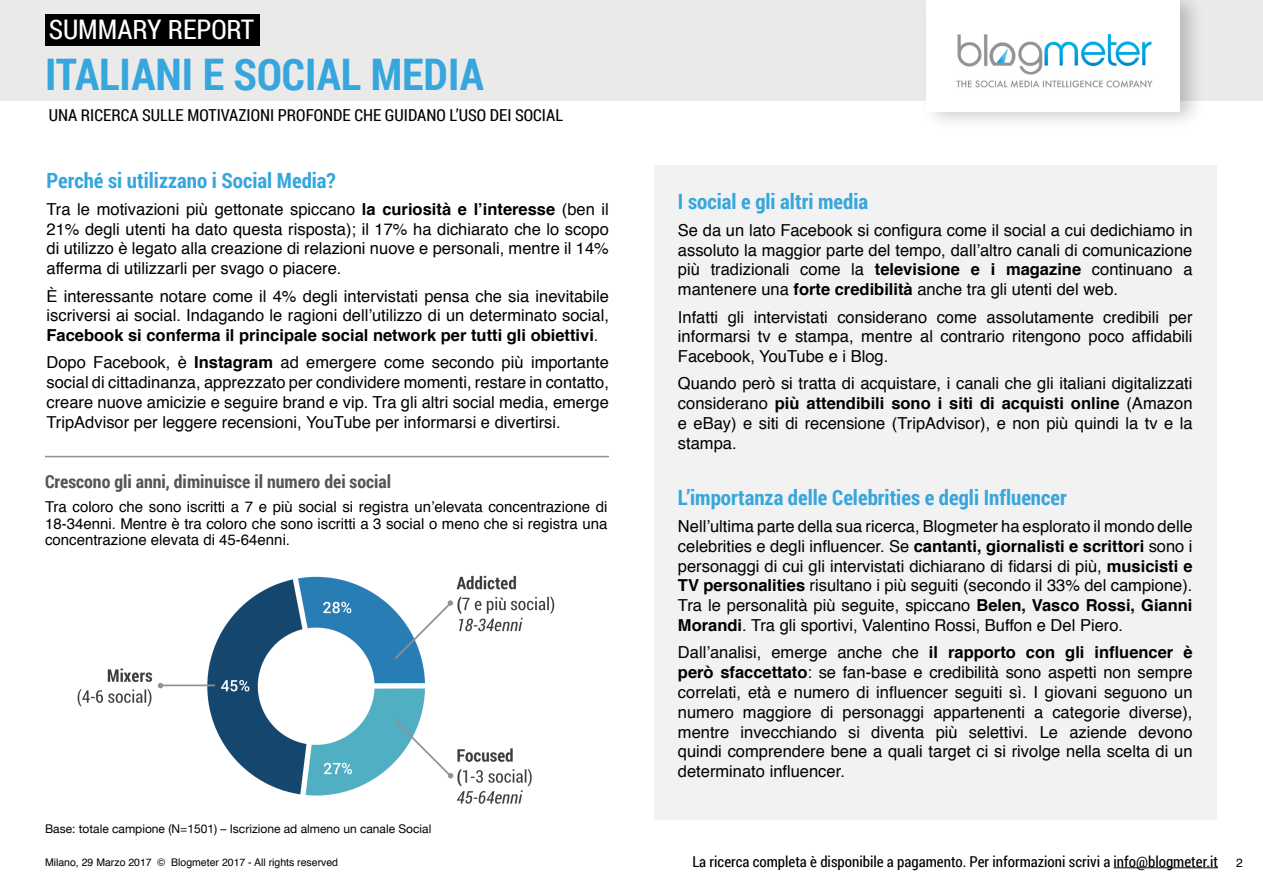
<style>
.page{position:relative;width:1263px;height:893px;background:#fff}
.page>*{position:absolute;margin:0;border:0;box-sizing:border-box;transform-origin:0 0}
.t1{font:700 43.5px "Roboto Condensed";color:#36a6dd}
.t2{font:27px "Roboto Condensed";color:#fff}
.t3{font:700 21px "Roboto Condensed";color:#36a6dd}
.t4{font:700 18px "Roboto Condensed";color:#555}
.t5{font:16.5px/19.8px "Helvetica";color:#000;text-align:justify}
.t6{font:16.5px "Roboto Condensed";color:#000}
.t7{font:15px/16.5px "Helvetica";color:#000;text-align:justify}
.t8{font:15px "Roboto Condensed";color:#000}
.t9{font:12px "Helvetica Neue";color:#000}
.t10{font:12px "Helvetica";color:#000}
.t11{font:10.5px "Helvetica";color:#000}
.s1{font-weight:700}
</style>
<div class="page">
<div style="left:0;top:1px;width:1262px;height:100px;background:#eaeaea"></div>
<div style="left:919px;top:0;width:286px;height:132px;background:#000;opacity:.22"></div>
<div style="left:926px;top:1px;width:253px;height:111px;background:#fff"></div>
<img style="left:956px;top:34px;width:197px;height:54px">
<hr style="left:1113px;top:867px;width:105px;height:1px;background:#000">
<div style="left:45px;top:15px;width:214px;height:31px;background:#000"></div>
<div style="left:654px;top:166px;width:562px;height:654px;background:#f2f2f2"></div>
<img style="left:77px;top:575px;width:478px;height:229px">
<hr style="left:45px;top:456px;width:564px;height:1px;background:#929292">
<h2 class="t2" style="left:49px;top:11px;width:207px">SUMMARY REPORT</h2>
<h1 class="t1" style="left:45px;top:44px;width:440px">ITALIANI E SOCIAL MEDIA</h1>
<p class="t6" style="left:49px;top:104px;width:516px">UNA RICERCA SULLE MOTIVAZIONI PROFONDE CHE GUIDANO L’USO DEI SOCIAL</p>
<p class="t3" style="left:46px;top:165px;width:291px">Perché si utilizzano i Social Media?</p>
<p class="t5" style="left:46px;top:200px;width:564px">Tra le motivazioni più gettonate spiccano <span class="s1">la curiosità e l’interesse</span> (ben il 21% degli utenti ha dato questa risposta); il 17% ha dichiarato che lo scopo di utilizzo è legato alla creazione di relazioni nuove e personali, mentre il 14% afferma di utilizzarli per svago o piacere.</p>
<p class="t5" style="left:46px;top:286px;width:564px">È interessante notare come il 4% degli intervistati pensa che sia inevitabile iscriversi ai social. Indagando le ragioni dell’utilizzo di un determinato social, <span class="s1">Facebook si conferma il principale social network per tutti gli obiettivi</span>.</p>
<p class="t5" style="left:46px;top:353px;width:564px">Dopo Facebook, è <span class="s1">Instagram</span> ad emergere come secondo più importante social di cittadinanza, apprezzato per condividere momenti, restare in contatto, creare nuove amicizie e seguire brand e vip. Tra gli altri social media, emerge TripAdvisor per leggere recensioni, YouTube per informarsi e divertirsi.</p>
<p class="t4" style="left:45px;top:469px;width:348px">Crescono gli anni, diminuisce il numero dei social</p>
<p class="t7" style="left:45px;top:499px;width:564px">Tra coloro che sono iscritti a 7 e più social si registra un’elevata concentrazione di 18-34enni. Mentre è tra coloro che sono iscritti a 3 social o meno che si registra una concentrazione elevata di 45-64enni.</p>
<p class="t9" style="left:45px;top:820px;width:388px">Base: totale campione (N=1501) – Iscrizione ad almeno un canale Social</p>
<p class="t3" style="left:678px;top:186px;width:192px">I social e gli altri media</p>
<p class="t5" style="left:678px;top:221px;width:516px">Se da un lato Facebook si configura come il social a cui dedichiamo in assoluto la maggior parte del tempo, dall’altro canali di comunicazione più tradizionali come la <span class="s1">televisione e i magazine</span> continuano a mantenere una <span class="s1">forte credibilità</span> anche tra gli utenti del web.</p>
<p class="t5" style="left:678px;top:307px;width:516px">Infatti gli intervistati considerano come assolutamente credibili per informarsi tv e stampa, mentre al contrario ritengono poco affidabili Facebook, YouTube e i Blog.</p>
<p class="t5" style="left:678px;top:374px;width:516px">Quando però si tratta di acquistare, i canali che gli italiani digitalizzati considerano <span class="s1">più attendibili sono i siti di acquisti online</span> (Amazon e eBay) e siti di recensione (TripAdvisor), e non più quindi la tv e la stampa.</p>
<p class="t3" style="left:678px;top:482px;width:390px">L’importanza delle Celebrities e degli Influencer</p>
<p class="t5" style="left:678px;top:517px;width:516px">Nell’ultima parte della sua ricerca, Blogmeter ha esplorato il mondo delle celebrities e degli influencer. Se <span class="s1">cantanti, giornalisti e scrittori</span> sono i personaggi di cui gli intervistati dichiarano di fidarsi di più, <span class="s1">musicisti e TV personalities</span> risultano i più seguiti (secondo il 33% del campione).<br>Tra le personalità più seguite, spiccano <span class="s1">Belen, Vasco Rossi, Gianni Morandi</span>. Tra gli sportivi, Valentino Rossi, Buffon e Del Piero.</p>
<p class="t5" style="left:678px;top:643px;width:516px">Dall’analisi, emerge anche che <span class="s1">il rapporto con gli influencer è però sfaccettato</span>: se fan-base e credibilità sono aspetti non sempre correlati, età e numero di influencer seguiti sì. I giovani seguono un numero maggiore di personaggi appartenenti a categorie diverse), mentre invecchiando si diventa più selettivi. Le aziende devono quindi comprendere bene a quali target ci si rivolge nella scelta di un determinato influencer.</p>
<p class="t11" style="left:45px;top:855px;width:295px">Milano, 29 Marzo 2017 © Blogmeter 2017 - All rights reserved</p>
<p class="t8" style="left:692px;top:851px;width:527px">La ricerca completa è disponibile a pagamento. Per informazioni scrivi a info@blogmeter.it</p>
<p class="t10" style="left:1236px;top:853px;width:8px">2</p>
</div>
